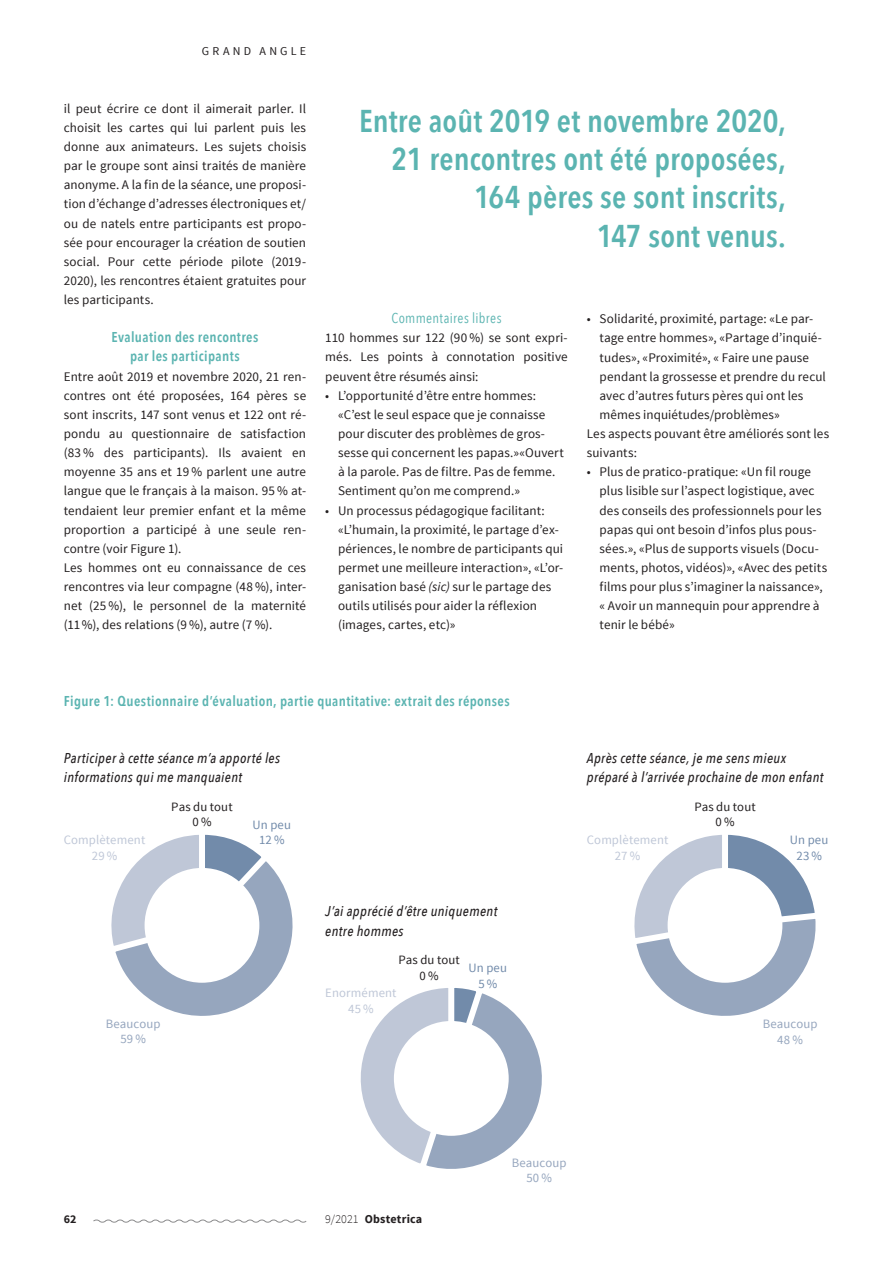
<style>
.page{position:relative;width:893px;height:1263px;background:#fff}
.page>*{position:absolute;margin:0;border:0;box-sizing:border-box;transform-origin:0 0}
.t1{font:600 31.5px/38.2px "Avenir Next Condensed";letter-spacing:.005em;color:#5bb4b1;text-align:right}
.t2{font:italic 500 14.25px/19.2px "Avenir Next Condensed";letter-spacing:.025em;color:#231f20}
.t3{font:600 14.25px/19.2px "Avenir Next Condensed";letter-spacing:.025em;color:#5bb4b1;text-align:center}
.t4{font:14.25px "Avenir Next Condensed";letter-spacing:.025em;color:#5bb4b1}
.t5{font:13.2px/19.2px "Source Sans Pro";letter-spacing:.01em;color:#231f20}
.t6{font:12.75px/15.3px "Source Sans Pro";letter-spacing:.01em;color:#bfc7d7;text-align:center}
.t7{font:12.75px/15.3px "Source Sans Pro";letter-spacing:.01em;color:#96a6be;text-align:center}
.t8{font:12.75px/15.3px "Source Sans Pro";letter-spacing:.005em;color:#231f20;text-align:center}
.t9{font:12.75px/15.3px "Source Sans Pro";letter-spacing:.015em;color:#728baa;text-align:center}
.t10{font:700 12px "Source Sans Pro";letter-spacing:.015em;color:#231f20}
.t11{font:12px "Source Sans Pro";letter-spacing:.265em;color:#231f20}
.s1{font-style:italic}
.s2{font-weight:300}
</style>
<div class="page">
<svg style="left:111px;top:834px;width:182px;height:182px"></svg>
<div style="left:145px;top:868px;width:114px;height:115px;background:#fff;border-radius:50%"></div>
<svg style="left:360px;top:988px;width:182px;height:181px"></svg>
<div style="left:394px;top:1021px;width:115px;height:115px;background:#fff;border-radius:50%"></div>
<svg style="left:634px;top:834px;width:182px;height:182px"></svg>
<div style="left:668px;top:868px;width:114px;height:115px;background:#fff;border-radius:50%"></div>
<svg style="left:93px;top:1219px;width:214px;height:4px"></svg>
<p class="t11" style="left:202px;top:43px;width:88px">Gra nd Angle</p>
<p class="t5" style="left:64px;top:99px;width:244px;text-align:justify">il peut écrire ce dont il aimerait parler. Il choisit les cartes qui lui parlent puis les donne aux animateurs. Les sujets choisis par le groupe sont ainsi traités de manière anonyme. A la fin de la séance, une proposi&shy;tion d’échange d’adresses électroniques et/ ou de natels entre participants est propo&shy;sée pour encourager la création de soutien social. Pour cette période pilote (2019- 2020), les rencontres étaient gratuites pour les participants.</p>
<p class="t3" style="left:112px;top:327px;width:148px">Evaluation des rencontres par les participants</p>
<p class="t5" style="left:64px;top:367px;width:244px">Entre août 2019 et novembre 2020, 21 ren&shy;contres ont été proposées, 164 pères se sont inscrits, 147 sont venus et 122 ont ré&shy;pondu au questionnaire de satisfaction (83 % des participants). Ils avaient en moyenne 35 ans et 19 % parlent une autre langue que le français à la maison. 95 % at&shy;tendaient leur premier enfant et la même proportion a participé à une seule ren&shy;contre (voir Figure 1).<br>Les hommes ont eu connaissance de ces rencontres via leur compagne (48 %), inter&shy;net (25 %), le personnel de la maternité (11%), des relations (9 %), autre (7 %).</p>
<h1 class="t1" style="left:359px;top:101px;width:428px">Entre août 2019 et novembre 2020,<br>21 rencontres ont été proposées,<br>164 pères se sont inscrits,<br>147 sont venus.</h1>
<p class="t4" style="left:391px;top:306px;width:112px">Commentaires libres</p>
<p class="t5" style="left:325px;top:329px;width:244px;text-align:justify">110 hommes sur 122 (90 %) se sont expri&shy;més. Les points à connotation positive peuvent être résumés ainsi:</p>
<p class="t5" style="left:338px;top:386px;width:227px;text-indent:-13px">• L’opportunité d’être entre hommes: «C’est le seul espace que je connaisse pour discuter des problèmes de gros&shy;sesse qui concernent les papas.»«Ouvert à la parole. Pas de filtre. Pas de femme.<br>Sentiment qu’on me comprend.»</p>
<p class="t5" style="left:338px;top:501px;width:227px;text-indent:-13px">• Un processus pédagogique facilitant: «L’humain, la proximité, le partage d’ex&shy;périences, le nombre de participants qui permet une meilleure interaction», «L’or&shy;ganisation basé <span class="s1">(sic)</span> sur le partage des outils utilisés pour aider la réflexion (images, cartes, etc)»</p>
<p class="t5" style="left:587px;top:309px;width:228px">• Solidarité, proximité, partage: «Le par-</p>
<p class="t5" style="left:600px;top:329px;width:224px">tage entre hommes», «Partage d’inquié-</p>
<p class="t5" style="left:600px;top:348px;width:211px">tudes», «Proximité», « Faire une pause</p>
<p class="t5" style="left:600px;top:367px;width:228px">pendant la grossesse et prendre du recul</p>
<p class="t5" style="left:600px;top:386px;width:205px">avec d’autres futurs pères qui ont les</p>
<p class="t5" style="left:600px;top:405px;width:182px">mêmes inquiétudes/problèmes»</p>
<p class="t5" style="left:587px;top:424px;width:244px">Les aspects pouvant être améliorés sont les</p>
<p class="t5" style="left:587px;top:443px;width:52px">suivants:</p>
<p class="t5" style="left:600px;top:463px;width:229px;text-indent:-13px">• Plus de pratico-pratique: «Un fil rouge plus lisible sur l’aspect logistique, avec des conseils des professionnels pour les papas qui ont besoin d’infos plus pous&shy;sées.», «Plus de supports visuels (Docu&shy;ments, photos, vidéos)», «Avec des petits films pour plus s’imaginer la naissance», « Avoir un mannequin pour apprendre à tenir le bébé»</p>
<p class="t3" style="left:64px;top:691px;width:447px">Figure 1: Questionnaire d’évaluation, partie quantitative: extrait des réponses</p>
<p class="t2" style="left:64px;top:749px;width:218px">Participer à cette séance m’a apporté les informations qui me manquaient</p>
<p class="t2" style="left:587px;top:749px;width:238px">Après cette séance, je me sens mieux préparé à l’arrivée prochaine de mon enfant</p>
<p class="t8" style="left:171px;top:799px;width:63px">Pas du tout<br>0%</p>
<p class="t8" style="left:694px;top:799px;width:63px">Pas du tout<br>0%</p>
<p class="t9" style="left:252px;top:817px;width:40px">Un peu<br>12%</p>
<p class="t6" style="left:64px;top:832px;width:83px">Complètement<br>29%</p>
<p class="t6" style="left:587px;top:832px;width:83px">Complètement<br>27%</p>
<p class="t2" style="left:325px;top:902px;width:174px">J’ai apprécié d’être uniquement entre hommes</p>
<p class="t8" style="left:398px;top:952px;width:63px">Pas du tout<br>0%</p>
<p class="t6" style="left:325px;top:986px;width:73px">Enormément<br>45%</p>
<p class="t9" style="left:468px;top:961px;width:40px">Un peu<br>5%</p>
<p class="t9" style="left:790px;top:832px;width:40px">Un peu<br>23%</p>
<p class="t7" style="left:106px;top:1016px;width:56px">Beaucoup<br>59%</p>
<p class="t7" style="left:763px;top:1017px;width:56px">Beaucoup<br>48%</p>
<p class="t10" style="left:64px;top:1211px;width:14px">62</p>
<p class="t10" style="left:325px;top:1211px;width:99px"><span class="s2">9/2021</span> Obstetrica</p>
<p class="t7" style="left:512px;top:1155px;width:56px">Beaucoup<br>50%</p>
</div>
